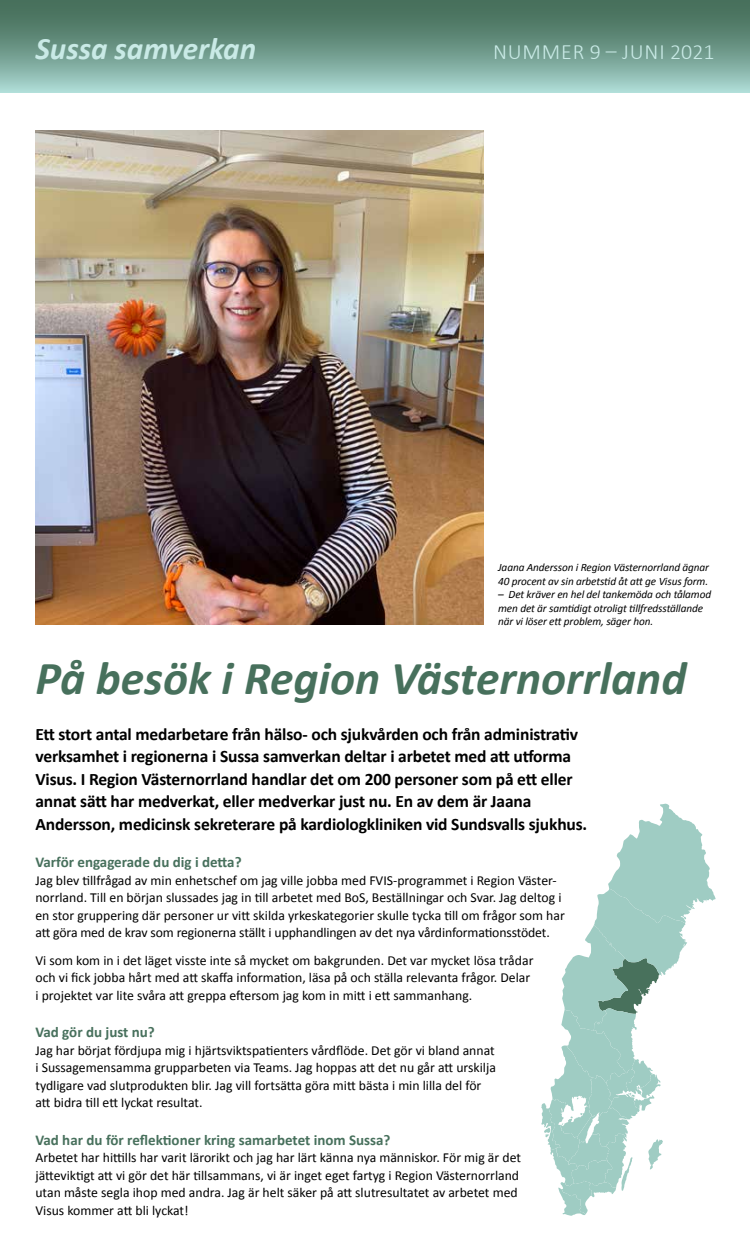
<style>
.page{position:relative;width:750px;height:1250px;background:#fff}
.page>*{position:absolute;margin:0;border:0;box-sizing:border-box;transform-origin:0 0}
.t1{font:italic 700 47.5px "Calibri";color:#47705c}
.t2{font:italic 700 31.25px "Calibri";color:#c9eae6}
.t3{font:300 21.88px "Calibri";letter-spacing:.04em;color:#c9eae6}
.t4{font:700 17.5px/22.5px "Calibri";letter-spacing:-.01em;color:#000}
.t5{font:700 15px "Calibri";color:#47705c}
.t6{font:13.75px/17.5px "Calibri";color:#000}
.t7{font:italic 11.25px/13.5px "Calibri";letter-spacing:-.01em;color:#000}
</style>
<div class="page">
<svg style="left:541px;top:804px;width:175px;height:412px"></svg>
<div style="left:0;top:0;width:750px;height:92px;background:linear-gradient(to bottom,#38604a,#a3d0c9)"></div>
<img style="left:35px;top:130px;width:448px;height:495px">
<h2 class="t2" style="left:35px;top:29px;width:222px">Sussa samverkan</h2>
<h3 class="t3" style="left:493px;top:38px;width:223px">NUMMER 9 – JUNI 2021</h3>
<p class="t7" style="left:498px;top:560px;width:212px">Jaana Andersson i Region Västernorrland ägnar<br>40 procent av sin arbetstid åt att ge Visus form.</p>
<p class="t7" style="left:498px;top:587px;width:215px">– Det kräver en hel del tankemöda och tålamod men det är samtidigt otroligt tillfredsställande när vi löser ett problem, säger hon.</p>
<h1 class="t1" style="left:35px;top:648px;width:653px">På besök i Region Västernorrland</h1>
<p class="t4" style="left:35px;top:722px;width:553px">Ett stort antal medarbetare från hälso- och sjukvården och från administrativ verksamhet i regionerna i Sussa samverkan deltar i arbetet med att utforma Visus. I Region Västernorrland handlar det om 200 personer som på ett eller annat sätt har medverkat, eller medverkar just nu. En av dem är Jaana Andersson, medicinsk sekreterare på kardiologkliniken vid Sundsvalls sjukhus.</p>
<p class="t5" style="left:35px;top:853px;width:208px">Varför engagerade du dig i detta?</p>
<p class="t6" style="left:35px;top:871px;width:531px">Jag blev tillfrågad av min enhetschef om jag ville jobba med FVIS-programmet i Region Väster&shy;norrland. Till en början slussades jag in till arbetet med BoS, Beställningar och Svar. Jag deltog i en stor gruppering där personer ur vitt skilda yrkeskategorier skulle tycka till om frågor som har att göra med de krav som regionerna ställt i upphandlingen av det nya vårdinformationsstödet.</p>
<p class="t6" style="left:35px;top:951px;width:500px">Vi som kom in i det läget visste inte så mycket om bakgrunden. Det var mycket lösa trådar och vi fick jobba hårt med att skaffa information, läsa på och ställa relevanta frågor. Delar i projektet var lite svåra att greppa eftersom jag kom in mitt i ett sammanhang.</p>
<p class="t5" style="left:35px;top:1023px;width:121px">Vad gör du just nu?</p>
<p class="t6" style="left:35px;top:1041px;width:462px">Jag har börjat fördjupa mig i hjärtsviktspatienters vårdflöde. Det gör vi bland annat i Sussagemensamma grupparbeten via Teams. Jag hoppas att det nu går att urskilja tydligare vad slutprodukten blir. Jag vill fortsätta göra mitt bästa i min lilla del för att bidra till ett lyckat resultat.</p>
<p class="t5" style="left:35px;top:1130px;width:357px">Vad har du för reflektioner kring samarbetet inom Sussa?</p>
<p class="t6" style="left:35px;top:1149px;width:487px">Arbetet har hittills har varit lärorikt och jag har lärt känna nya människor. För mig är det jätteviktigt att vi gör det här tillsammans, vi är inget eget fartyg i Region Västernorrland utan måste segla ihop med andra. Jag är helt säker på att slutresultatet av arbetet med Visus kommer att bli lyckat!</p>
</div>
